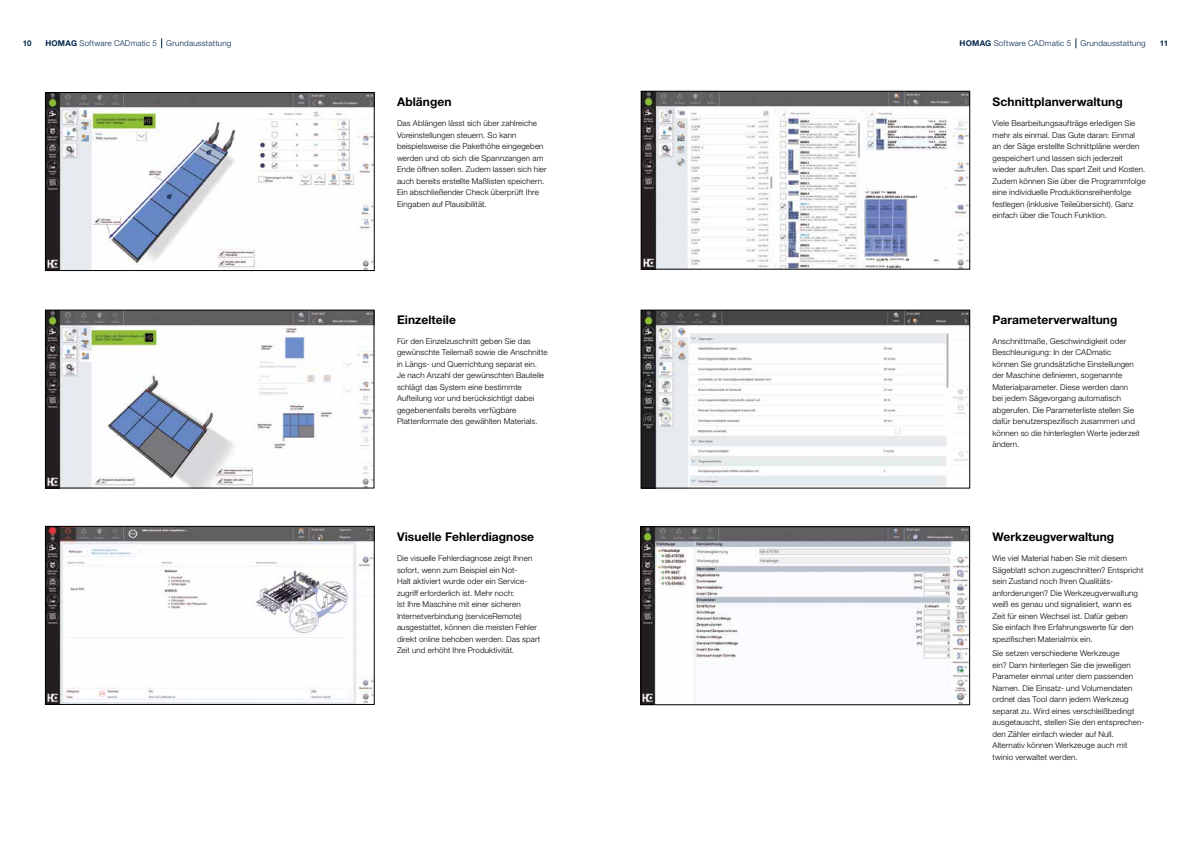
<style>
.page{position:relative;width:1191px;height:842px;background:#fff}
.page>*{position:absolute;margin:0;border:0;box-sizing:border-box;transform-origin:0 0}
.t1{font:700 12px "Helvetica Neue LTW1 G";letter-spacing:.005em;color:#000}
.t2{font:300 8px/11.5px "Helvetica Neue LTW1 G";letter-spacing:.015em;color:#000}
.t3{font:300 8px "Helvetica Neue LTW1 G";letter-spacing:.025em;color:#00254b}
.t4{font:700 8px "Helvetica Neue LTW1 G";color:#00254b}
.s1{font-weight:700}
</style>
<div class="page">
<img style="left:47px;top:312px;width:325px;height:174px">
<div style="left:45px;top:310px;width:329px;height:178px;border:1px solid #000"></div>
<img style="left:47px;top:528px;width:325px;height:174px">
<div style="left:45px;top:526px;width:329px;height:178px;border:1px solid #000"></div>
<img style="left:643px;top:93px;width:324px;height:174px">
<div style="left:641px;top:91px;width:328px;height:178px;border:1px solid #000"></div>
<img style="left:643px;top:312px;width:324px;height:174px">
<div style="left:641px;top:310px;width:328px;height:178px;border:1px solid #000"></div>
<img style="left:643px;top:529px;width:324px;height:174px">
<div style="left:641px;top:527px;width:328px;height:178px;border:1px solid #000"></div>
<img style="left:47px;top:94px;width:325px;height:175px">
<div style="left:45px;top:92px;width:329px;height:179px;border:1px solid #000"></div>
<p class="t4" style="left:23px;top:39px;width:10px">10</p>
<p class="t3" style="left:45px;top:39px;width:187px"><span class="s1">HOMAG</span> Software CADmatic 5 Grundausstattung</p>
<p class="t3" style="left:959px;top:39px;width:187px"><span class="s1">HOMAG</span> Software CADmatic 5 Grundausstattung</p>
<p class="t4" style="left:1159px;top:39px;width:10px">11</p>
<h1 class="t1" style="left:397px;top:94px;width:56px">Ablängen</h1>
<p class="t2" style="left:397px;top:117px;width:151px">Das Ablängen lässt sich über zahlreiche Voreinstellungen steuern. So kann beispielsweise die Pakethöhe eingegeben werden und ob sich die Spannzangen am Ende öffnen sollen. Zudem lassen sich hier auch bereits erstellte Maßlisten speichern.<br>Ein abschließender Check überprüft Ihre Eingaben auf Plausibilität.</p>
<h1 class="t1" style="left:397px;top:312px;width:60px">Einzelteile</h1>
<p class="t2" style="left:397px;top:335px;width:152px">Für den Einzelzuschnitt geben Sie das gewünschte Teilemaß sowie die Anschnitte in Längs- und Querrichtung separat ein.<br>Je nach Anzahl der gewünschten Bauteile schlägt das System eine bestimmte Aufteilung vor und berücksichtigt dabei gegebenenfalls bereits verfügbare Plattenformate des gewählten Materials.</p>
<h1 class="t1" style="left:397px;top:530px;width:139px">Visuelle Fehlerdiagnose</h1>
<p class="t2" style="left:397px;top:553px;width:145px">Die visuelle Fehlerdiagnose zeigt Ihnen sofort, wenn zum Beispiel ein Not-<br>Halt aktiviert wurde oder ein Service&shy;zugriff erforderlich ist. Mehr noch:<br>Ist Ihre Maschine mit einer sicheren Internetverbindung (serviceRemote) ausgestattet, können die meisten Fehler direkt online behoben werden. Das spart Zeit und erhöht Ihre Produktivität.</p>
<h1 class="t1" style="left:992px;top:94px;width:132px">Schnittplanverwaltung</h1>
<p class="t2" style="left:992px;top:117px;width:154px">Viele Bearbeitungsaufträge erledigen Sie mehr als einmal. Das Gute daran: Einmal an der Säge erstellte Schnittpläne werden gespeichert und lassen sich jederzeit wieder aufrufen. Das spart Zeit und Kosten.<br>Zudem können Sie über die Programmfolge eine individuelle Produktionsreihenfolge festlegen (inklusive Teileübersicht). Ganz einfach über die Touch Funktion.</p>
<h1 class="t1" style="left:992px;top:312px;width:126px">Parameterverwaltung</h1>
<p class="t2" style="left:992px;top:335px;width:149px">Anschnittmaße, Geschwindigkeit oder Beschleunigung: In der CADmatic<br>können Sie grundsätzliche Einstellungen der Maschine definieren, sogenannte Materialparameter. Diese werden dann bei jedem Sägevorgang automatisch abgerufen. Die Parameterliste stellen Sie dafür benutzerspezifisch zusammen und können so die hinterlegten Werte jederzeit ändern.</p>
<h1 class="t1" style="left:992px;top:530px;width:123px">Werkzeugverwaltung</h1>
<p class="t2" style="left:992px;top:553px;width:152px">Wie viel Material haben Sie mit diesem Sägeblatt schon zugeschnitten? Entspricht sein Zustand noch Ihren Qualitäts&shy;anforderungen? Die Werkzeugverwaltung weiß es genau und signalisiert, wann es Zeit für einen Wechsel ist. Dafür geben<br>Sie einfach Ihre Erfahrungswerte für den spezifischen Materialmix ein.</p>
<p class="t2" style="left:992px;top:647px;width:154px">Sie setzen verschiedene Werkzeuge<br>ein? Dann hinterlegen Sie die jeweiligen Parameter einmal unter dem passenden Namen. Die Einsatz- und Volumendaten ordnet das Tool dann jedem Werkzeug separat zu. Wird eines verschleißbedingt ausgetauscht, stellen Sie den entsprechen&shy;den Zähler einfach wieder auf Null.<br>Alternativ können Werkzeuge auch mit twinio verwaltet werden.</p>
</div>
